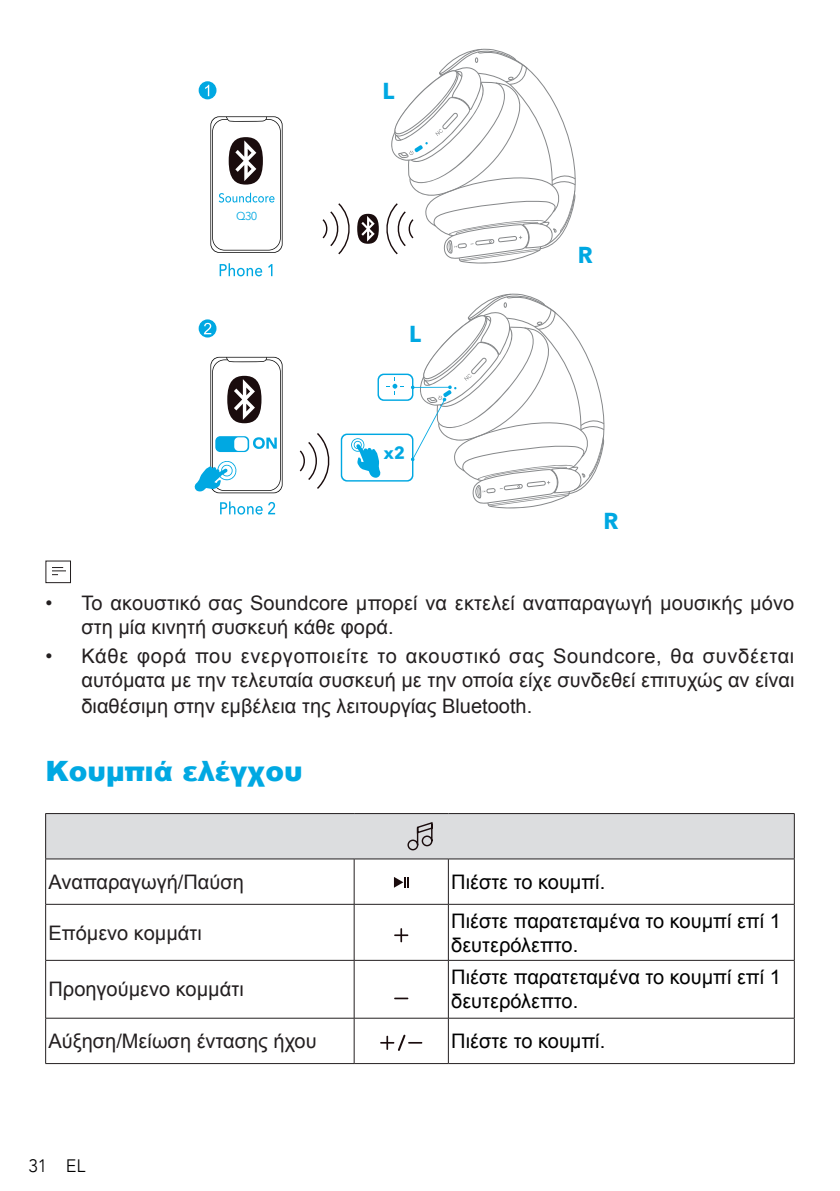
<style>
.page{position:relative;width:840px;height:1191px;background:#fff}
.page>*{position:absolute;margin:0;border:0;box-sizing:border-box;transform-origin:0 0}
.t1{font:900 28px "Arial";color:#00a8e2}
.t2{font:700 23px "Avenir Next";color:#00a8e2}
.t3{font:20px/24px "Arial";color:#231f20}
.t4{font:20px/24px "Arial";color:#000}
.t5{font:300 18px "Avenir";color:#000}
.t6{font:11.4px "Avenir Next";color:#00a8e2}
</style>
<div class="page">
<svg style="left:198px;top:319px;width:18px;height:18px"></svg>
<svg style="left:204px;top:323px;width:7px;height:11px"></svg>
<svg style="left:194px;top:357px;width:88px;height:136px"></svg>
<svg style="left:299px;top:433px;width:31px;height:56px"></svg>
<svg style="left:198px;top:81px;width:18px;height:18px"></svg>
<svg style="left:205px;top:85px;width:4px;height:11px"></svg>
<svg style="left:210px;top:116px;width:72px;height:137px"></svg>
<svg style="left:219px;top:263px;width:43px;height:13px"></svg>
<svg style="left:268px;top:264px;width:4px;height:12px"></svg>
<svg style="left:220px;top:501px;width:42px;height:13px"></svg>
<svg style="left:268px;top:502px;width:7px;height:12px"></svg>
<svg style="left:322px;top:48px;width:254px;height:216px"></svg>
<div style="left:45px;top:560px;width:26px;height:23px;border:1px solid #231f20"></div>
<svg style="left:52px;top:567px;width:14px;height:8px"></svg>
<div style="left:46px;top:813px;width:747px;height:46px;background:#dcdddf"></div>
<hr style="left:793px;top:814px;width:1px;height:44px;background:#231f20">
<hr style="left:353px;top:859px;width:1px;height:45px;background:#231f20">
<hr style="left:448px;top:858px;width:346px;height:1px;background:#231f20">
<hr style="left:448px;top:859px;width:1px;height:45px;background:#231f20">
<hr style="left:793px;top:859px;width:1px;height:45px;background:#231f20">
<hr style="left:353px;top:904px;width:1px;height:56px;background:#231f20">
<hr style="left:448px;top:904px;width:346px;height:1px;background:#231f20">
<hr style="left:448px;top:904px;width:1px;height:56px;background:#231f20">
<hr style="left:793px;top:904px;width:1px;height:56px;background:#231f20">
<hr style="left:353px;top:960px;width:1px;height:58px;background:#231f20">
<hr style="left:448px;top:960px;width:346px;height:1px;background:#231f20">
<hr style="left:448px;top:960px;width:1px;height:58px;background:#231f20">
<hr style="left:793px;top:960px;width:1px;height:58px;background:#231f20">
<hr style="left:353px;top:1018px;width:1px;height:45px;background:#231f20">
<hr style="left:448px;top:1017px;width:346px;height:1px;background:#231f20">
<hr style="left:448px;top:1018px;width:1px;height:45px;background:#231f20">
<hr style="left:793px;top:1018px;width:1px;height:45px;background:#231f20">
<hr style="left:448px;top:1063px;width:346px;height:1px;background:#231f20">
<hr style="left:45px;top:813px;width:309px;height:1px;background:#231f20">
<hr style="left:45px;top:814px;width:1px;height:44px;background:#231f20">
<hr style="left:354px;top:813px;width:94px;height:1px;background:#231f20">
<hr style="left:448px;top:813px;width:346px;height:1px;background:#231f20">
<hr style="left:45px;top:858px;width:309px;height:1px;background:#231f20">
<hr style="left:354px;top:858px;width:94px;height:1px;background:#231f20">
<hr style="left:45px;top:859px;width:1px;height:45px;background:#231f20">
<hr style="left:45px;top:904px;width:309px;height:1px;background:#231f20">
<hr style="left:45px;top:904px;width:1px;height:56px;background:#231f20">
<hr style="left:354px;top:904px;width:94px;height:1px;background:#231f20">
<hr style="left:45px;top:960px;width:309px;height:1px;background:#231f20">
<hr style="left:45px;top:960px;width:1px;height:58px;background:#231f20">
<hr style="left:354px;top:960px;width:94px;height:1px;background:#231f20">
<hr style="left:45px;top:1017px;width:309px;height:1px;background:#231f20">
<hr style="left:45px;top:1018px;width:1px;height:45px;background:#231f20">
<hr style="left:354px;top:1017px;width:94px;height:1px;background:#231f20">
<hr style="left:45px;top:1063px;width:309px;height:1px;background:#231f20">
<hr style="left:354px;top:1063px;width:94px;height:1px;background:#231f20">
<svg style="left:407px;top:822px;width:26px;height:29px"></svg>
<svg style="left:394px;top:877px;width:14px;height:10px"></svg>
<svg style="left:394px;top:928px;width:14px;height:14px"></svg>
<svg style="left:394px;top:997px;width:14px;height:2px"></svg>
<svg style="left:380px;top:1034px;width:42px;height:17px"></svg>
<svg style="left:340px;top:293px;width:265px;height:216px"></svg>
<p class="t6" style="left:236px;top:206px;width:23px">Q30</p>
<p class="t2" style="left:382px;top:71px;width:13px">L</p>
<p class="t2" style="left:409px;top:313px;width:13px">L</p>
<p class="t2" style="left:577px;top:235px;width:17px">R</p>
<p class="t2" style="left:603px;top:500px;width:17px">R</p>
<p class="t3" style="left:81px;top:591px;width:714px;text-indent:-36px">• Το ακουστικό σας Soundcore μπορεί να εκτελεί αναπαραγωγή μουσικής μόνο στη μία κινητή συσκευή κάθε φορά.</p>
<p class="t3" style="left:45px;top:644px;width:750px;text-align:right">• Κάθε φορά που ενεργοποιείτε το ακουστικό σας Soundcore, θα συνδέεται αυτόματα με την τελευταία συσκευή με την οποία είχε συνδεθεί επιτυχώς αν είναι</p>
<p class="t3" style="left:81px;top:694px;width:452px">διαθέσιμη στην εμβέλεια της λειτουργίας Bluetooth.</p>
<h1 class="t1" style="left:45px;top:750px;width:259px">Κουμπιά ελέγχου</h1>
<p class="t3" style="left:48px;top:870px;width:197px">Αναπαραγωγή/Παύση</p>
<p class="t4" style="left:451px;top:870px;width:155px">Πιέστε το κουμπί.</p>
<p class="t3" style="left:48px;top:920px;width:155px">Επόμενο κομμάτι</p>
<p class="t4" style="left:451px;top:908px;width:331px">Πιέστε παρατεταμένα το κουμπί επί 1 δευτερόλεπτο.</p>
<p class="t3" style="left:48px;top:977px;width:197px">Προηγούμενο κομμάτι</p>
<p class="t4" style="left:451px;top:965px;width:331px">Πιέστε παρατεταμένα το κουμπί επί 1 δευτερόλεπτο.</p>
<p class="t3" style="left:48px;top:1029px;width:269px">Αύξηση/Μείωση έντασης ήχου</p>
<p class="t4" style="left:451px;top:1029px;width:155px">Πιέστε το κουμπί.</p>
<p class="t5" style="left:28px;top:1155px;width:59px">31 EL</p>
</div>
